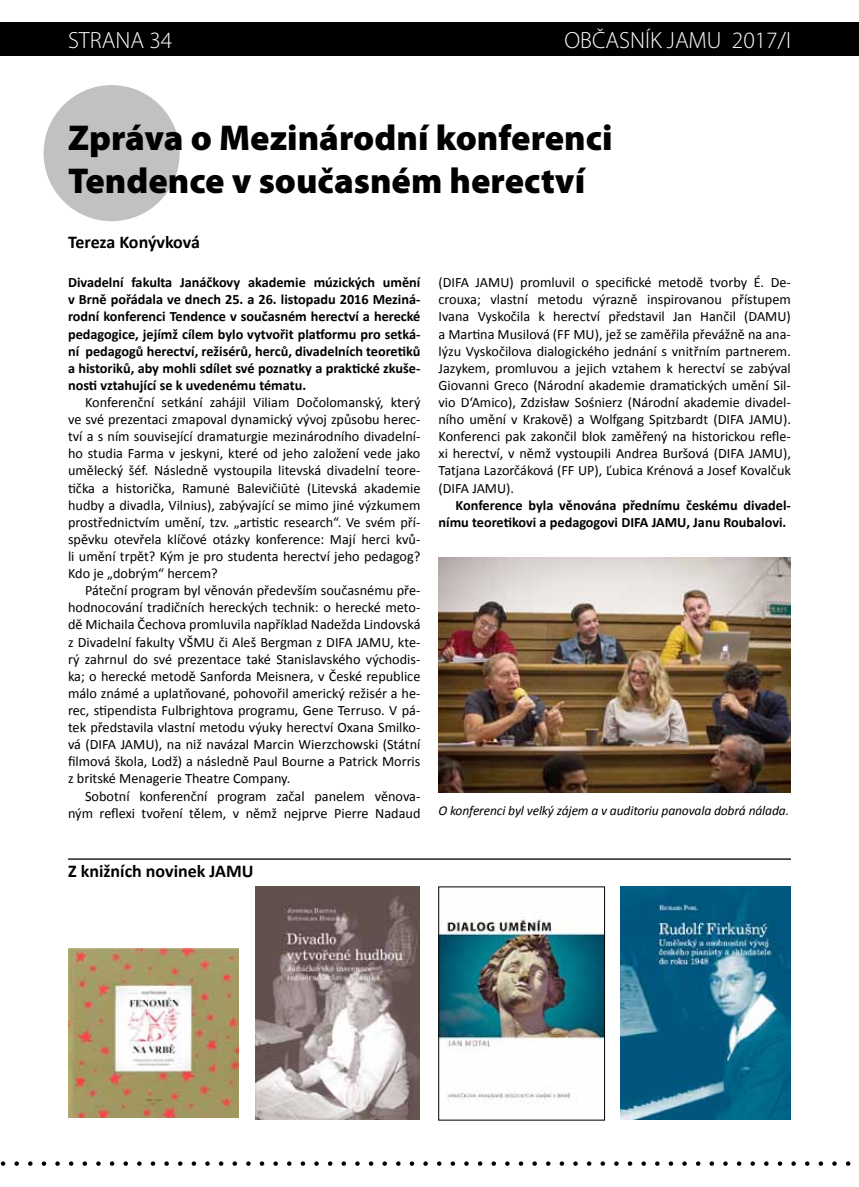
<style>
.page{position:relative;width:859px;height:1187px;background:#fff}
.page>*{position:absolute;margin:0;border:0;box-sizing:border-box;transform-origin:0 0}
.t1{font:900 36px/43.2px "Myriad Pro";color:#000}
.t2{font:300 23.55px "Myriad Pro";color:#fff}
.t3{font:700 18px "Calibri";color:#000}
.t4{font:14.25px/17.1px "Calibri";color:#000;text-align:justify}
.t5{font:700 14.25px/17.1px "Calibri";color:#000;text-align:justify}
.t6{font:italic 13.5px "Calibri";letter-spacing:-.01em;color:#000}
</style>
<div class="page">
<div style="left:0;top:22px;width:859px;height:34px;background:#000"></div>
<svg style="left:0;top:1161px;width:851px;height:4px"></svg>
<div style="left:44px;top:85px;width:136px;height:136px;background:#c0c1c2;border-radius:50%"></div>
<img style="left:438px;top:557px;width:353px;height:235px">
<hr style="left:68px;top:858px;width:723px;height:1px;background:#212121">
<img style="left:256px;top:886px;width:163px;height:233px">
<img style="left:621px;top:886px;width:170px;height:233px">
<img style="left:68px;top:948px;width:170px;height:169px">
<img style="left:441px;top:916px;width:162px;height:187px">
<h2 class="t2" style="left:68px;top:26px;width:106px">STRANA 34</h2>
<h2 class="t2" style="left:564px;top:26px;width:228px">OBČASNÍK JAMU 2017/I</h2>
<h1 class="t1" style="left:68px;top:114px;width:546px">Zpráva o Mezinárodní konferenci<br>Tendence v současném herectví</h1>
<p class="t3" style="left:68px;top:229px;width:134px">Tereza Konývková</p>
<p class="t5" style="left:68px;top:273px;width:354px">Divadelní fakulta Janáčkovy akademie múzických umění v Brně pořádala ve dnech 25. a 26. listopadu 2016 Meziná&shy;rodní konferenci Tendence v současném herectví a herecké pedagogice, jejímž cílem bylo vytvořit platformu pro setká&shy;ní pedagogů herectví, režisérů, herců, divadelních teoretiků a historiků, aby mohli sdílet své poznatky a praktické zkuše&shy;nosti vztahující se k uvedenému tématu.</p>
<p class="t4" style="left:68px;top:393px;width:354px;text-indent:17px">Konferenční setkání zahájil Viliam Dočolomanský, který ve své prezentaci zmapoval dynamický vývoj způsobu herec&shy;tví a s ním související dramaturgie mezinárodního divadelní&shy;ho studia Farma v jeskyni, které od jeho založení vede jako umělecký šéf. Následně vystoupila litevská divadelní teore&shy;tička a historička, Ramunė Balevičiūtė (Litevská akademie hudby a divadla, Vilnius), zabývající se mimo jiné výzkumem prostřednictvím umění, tzv. „artistic research“. Ve svém pří&shy;spěvku otevřela klíčové otázky konference: Mají herci kvů&shy;li umění trpět? Kým je pro studenta herectví jeho pedagog?<br>Kdo je „dobrým“ hercem?</p>
<p class="t4" style="left:68px;top:581px;width:354px;text-indent:17px">Páteční program byl věnován především současnému pře&shy;hodnocování tradičních hereckých technik: o herecké meto&shy;dě Michaila Čechova promluvila například Nadežda Lindovská z Divadelní fakulty VŠMU či Aleš Bergman z DIFA JAMU, kte&shy;rý zahrnul do své prezentace také Stanislavského východis&shy;ka; o herecké metodě Sanforda Meisnera, v České republice málo známé a uplatňované, pohovořil americký režisér a he&shy;rec, stipendista Fulbrightova programu, Gene Terruso. V pá&shy;tek představila vlastní metodu výuky herectví Oxana Smilko&shy;vá (DIFA JAMU), na niž navázal Marcin Wierzchowski (Státní filmová škola, Lodž) a následně Paul Bourne a Patrick Morris z britské Menagerie Theatre Company.</p>
<p class="t4" style="left:68px;top:786px;width:354px;text-align:right">Sobotní konferenční program začal panelem věnova&shy;ným reflexi tvoření tělem, v němž nejprve Pierre Nadaud</p>
<p class="t3" style="left:68px;top:857px;width:187px">Z knižních novinek JAMU</p>
<p class="t4" style="left:438px;top:273px;width:354px">(DIFA JAMU) promluvil o specifické metodě tvorby É. De&shy;crouxa; vlastní metodu výrazně inspirovanou přístupem Ivana Vyskočila k herectví představil Jan Hančil (DAMU) a Martina Musilová (FF MU), jež se zaměřila převážně na ana&shy;lýzu Vyskočilova dialogického jednání s vnitřním partnerem.<br>Jazykem, promluvou a jejich vztahem k herectví se zabýval Giovanni Greco (Národní akademie dramatických umění Sil&shy;vio D‘Amico), Zdzisław Sośnierz (Národní akademie divadel&shy;ního umění v Krakově) a Wolfgang Spitzbardt (DIFA JAMU).<br>Konferenci pak zakončil blok zaměřený na historickou refle&shy;xi herectví, v němž vystoupili Andrea Buršová (DIFA JAMU), Tatjana Lazorčáková (FF UP), Ľubica Krénová a Josef Kovalčuk (DIFA JAMU).</p>
<p class="t5" style="left:438px;top:496px;width:354px;text-indent:17px">Konference byla věnována přednímu českému divadel&shy;nímu teoretikovi a pedagogovi DIFA JAMU, Janu Roubalovi.</p>
<p class="t6" style="left:438px;top:801px;width:352px">O konferenci byl velký zájem a v auditoriu panovala dobrá nálada.</p>
</div>
